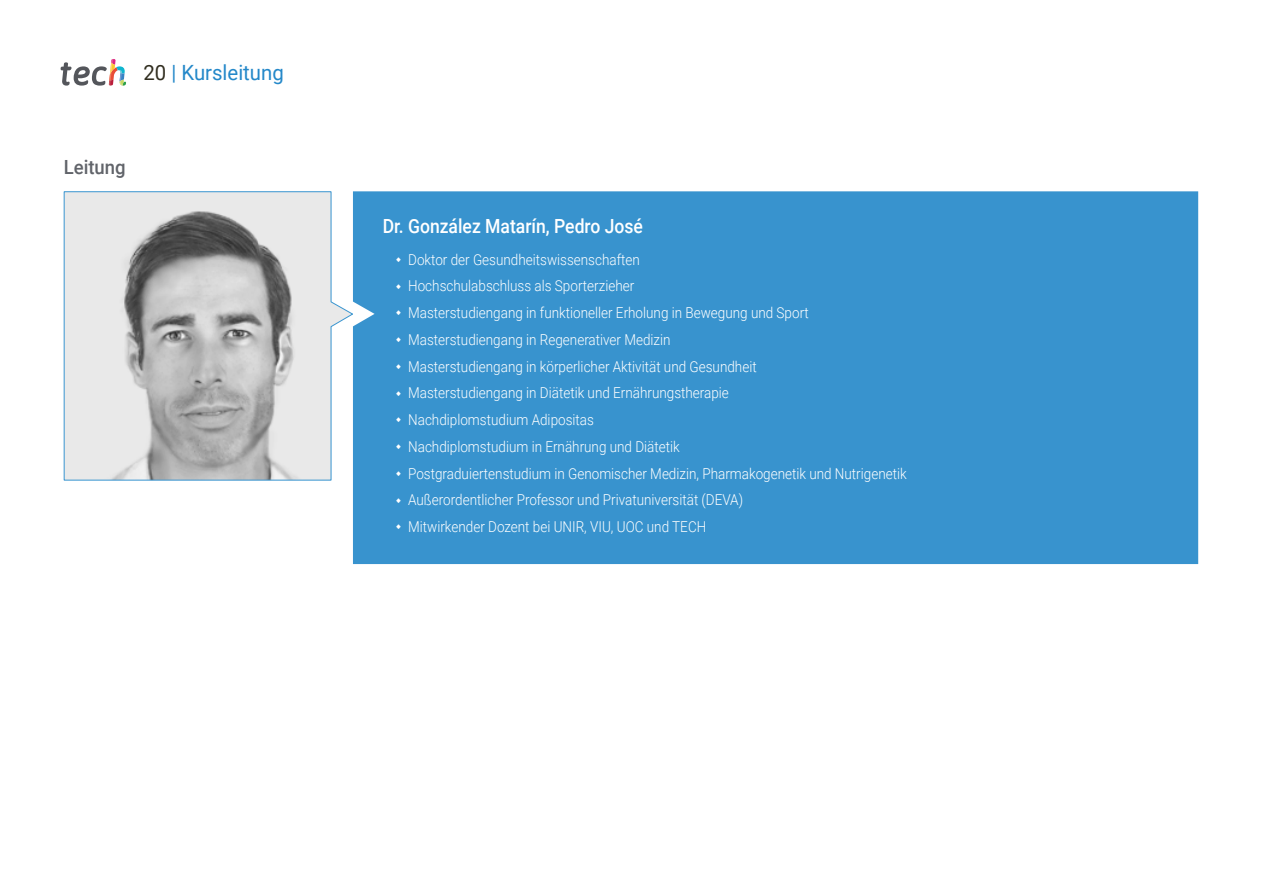
<style>
.page{position:relative;width:1263px;height:893px;background:#fff}
.page>*{position:absolute;margin:0;border:0;box-sizing:border-box;transform-origin:0 0}
.t1{font:21px "Roboto";color:#2488c9}
.t2{font:500 19.5px "Roboto";color:#fff;scale:.9 1}
.t3{font:500 19.5px "Roboto";color:#61646a;scale:.95 1}
.t4{font:300 15px/26.7px "Roboto";color:#fff;scale:.9 1}
.s1{color:#312e20}
</style>
<div class="page">
<svg style="left:61px;top:59px;width:65px;height:27px"></svg>
<div style="left:353px;top:191px;width:845px;height:373px;background:#3893ce"></div>
<svg style="left:63px;top:191px;width:291px;height:290px;background:#c8cacb"></svg>
<svg style="left:396px;top:257px;width:5px;height:5px"></svg>
<svg style="left:396px;top:284px;width:5px;height:5px"></svg>
<svg style="left:396px;top:310px;width:5px;height:5px"></svg>
<svg style="left:396px;top:337px;width:5px;height:5px"></svg>
<svg style="left:396px;top:364px;width:5px;height:5px"></svg>
<svg style="left:396px;top:391px;width:5px;height:5px"></svg>
<svg style="left:396px;top:417px;width:5px;height:5px"></svg>
<svg style="left:396px;top:444px;width:5px;height:5px"></svg>
<svg style="left:396px;top:471px;width:5px;height:5px"></svg>
<svg style="left:396px;top:498px;width:5px;height:5px"></svg>
<svg style="left:396px;top:524px;width:5px;height:5px"></svg>
<h1 class="t1" style="left:144px;top:57px;width:142px"><span class="s1">20</span> | Kursleitung</h1>
<h2 class="t3" style="left:64px;top:154px;width:67px">Leitung</h2>
<h2 class="t2" style="left:383px;top:212px;width:291px">Dr. González Matarín, Pedro José</h2>
<p class="t4" style="left:408px;top:245px;width:555px">Doktor der Gesundheitswissenschaften<br>Hochschulabschluss als Sporterzieher<br>Masterstudiengang in funktioneller Erholung in Bewegung und Sport Masterstudiengang in Regenerativer Medizin<br>Masterstudiengang in körperlicher Aktivität und Gesundheit<br>Masterstudiengang in Diätetik und Ernährungstherapie<br>Nachdiplomstudium Adipositas<br>Nachdiplomstudium in Ernährung und Diätetik<br>Postgraduiertenstudium in Genomischer Medizin, Pharmakogenetik und Nutrigenetik Außerordentlicher Professor und Privatuniversität (DEVA)<br>Mitwirkender Dozent bei UNIR, VIU, UOC und TECH</p>
</div>
